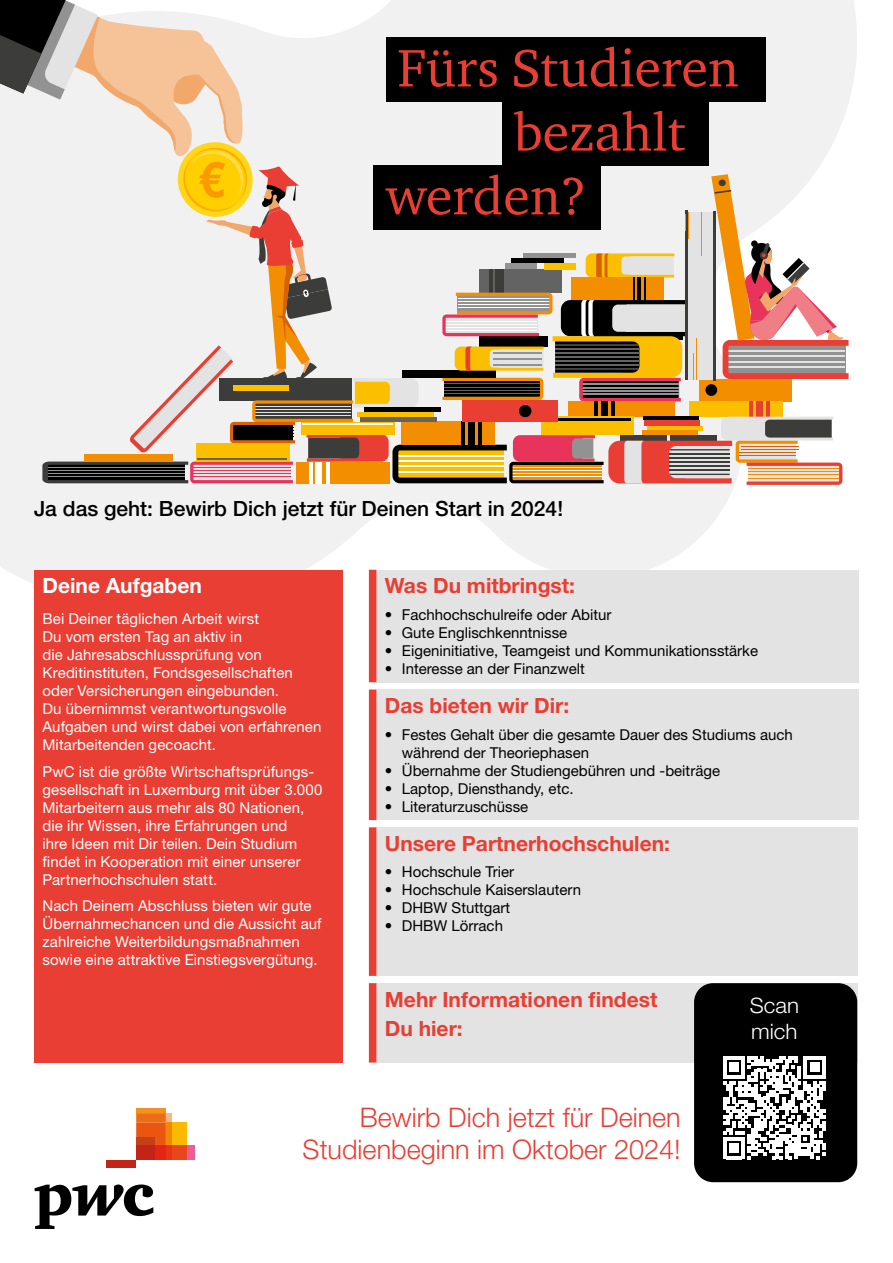
<style>
.page{position:relative;width:893px;height:1263px;background:#fff}
.page>*{position:absolute;margin:0;border:0;box-sizing:border-box;transform-origin:0 0}
.t1{font:54px "ITC Charter Com";color:#e83e33}
.t2{font:300 27px/32.4px "Helvetica Neue LT Std";color:#e83e33;text-align:right}
.t3{font:300 21.3px/25.5px "Helvetica Neue LT Std";color:#fff;scale:1.05 1}
.t4{font:700 21px/29.4px "Helvetica Neue LT Std";color:#e83e33}
.t5{font:500 21px "Helvetica Neue LT Std";color:#000}
.t6{font:700 21px "Helvetica Neue LT Std";color:#fff}
.t7{font:15px/18px "Helvetica Neue LT Std";letter-spacing:.005em;color:#fff}
.t8{font:15px/18px "Helvetica Neue LT Std";color:#000}
</style>
<div class="page">
<div style="left:376px;top:983px;width:482px;height:79px;background:#e3e3e3"></div>
<div style="left:694px;top:983px;width:163px;height:199px;background:#000;border-radius:19px"></div>
<svg style="left:0;top:0;width:857px;height:610px;fill:#f1f1f1"></svg>
<svg style="left:35px;top:1184px;width:118px;height:45px"></svg>
<div style="left:187px;top:1145px;width:7px;height:15px;background:#eb5e98"></div>
<div style="left:166px;top:1113px;width:6px;height:9px;background:#f8b886"></div>
<div style="left:136px;top:1108px;width:30px;height:5px;background:#f3931e"></div>
<div style="left:172px;top:1122px;width:15px;height:23px;background:#fbba00"></div>
<div style="left:172px;top:1145px;width:15px;height:15px;background:#e8461b"></div>
<div style="left:166px;top:1122px;width:6px;height:23px;background:#f18907"></div>
<div style="left:166px;top:1145px;width:6px;height:15px;background:#e63617"></div>
<svg style="left:136px;top:1113px;width:30px;height:32px"></svg>
<div style="left:155px;top:1145px;width:11px;height:15px;background:#e42513"></div>
<div style="left:136px;top:1137px;width:19px;height:8px;background:#c44017"></div>
<div style="left:136px;top:1145px;width:19px;height:15px;background:#c22417"></div>
<div style="left:106px;top:1160px;width:30px;height:7px;background:#c22417"></div>
<svg style="left:723px;top:1056px;width:103px;height:103px"></svg>
<div style="left:34px;top:570px;width:309px;height:492px;background:#e83e33"></div>
<div style="left:376px;top:570px;width:483px;height:112px;background:#e3e3e3"></div>
<div style="left:376px;top:827px;width:482px;height:149px;background:#e3e3e3"></div>
<div style="left:376px;top:689px;width:483px;height:131px;background:#e3e3e3"></div>
<div style="left:369px;top:570px;width:7px;height:112px;background:#e83e33"></div>
<div style="left:369px;top:827px;width:7px;height:149px;background:#e83e33"></div>
<div style="left:369px;top:983px;width:7px;height:79px;background:#e83e33"></div>
<div style="left:369px;top:689px;width:7px;height:131px;background:#e83e33"></div>
<svg style="left:0;top:0;width:848px;height:485px"></svg>
<h1 class="t1" style="left:397px;top:35px;width:343px">Fürs Studieren</h1>
<h1 class="t1" style="left:514px;top:99px;width:173px">bezahlt</h1>
<h1 class="t1" style="left:385px;top:163px;width:203px">werden?</h1>
<h3 class="t5" style="left:34px;top:496px;width:531px">Ja das geht: Bewirb Dich jetzt für Deinen Start in 2024!</h3>
<h3 class="t6" style="left:43px;top:573px;width:161px">Deine Aufgaben</h3>
<p class="t7" style="left:43px;top:609px;width:280px">Bei Deiner täglichen Arbeit wirst<br>Du vom ersten Tag an aktiv in<br>die Jahresabschlussprüfung von Kreditinstituten, Fondsgesellschaften oder Versicherungen eingebunden.<br>Du übernimmst verantwortungsvolle Aufgaben und wirst dabei von erfahrenen Mitarbeitenden gecoacht.</p>
<p class="t7" style="left:43px;top:762px;width:281px">PwC ist die größte Wirtschaftsprüfungs&shy;gesellschaft in Luxemburg mit über 3.000<br>Mitarbeitern aus mehr als 80 Nationen, die ihr Wissen, ihre Erfahrungen und<br>ihre Ideen mit Dir teilen. Dein Studium findet in Kooperation mit einer unserer Partnerhochschulen statt.</p>
<p class="t7" style="left:43px;top:896px;width:281px">Nach Deinem Abschluss bieten wir gute Übernahmechancen und die Aussicht auf zahlreiche Weiterbildungsmaßnahmen sowie eine attraktive Einstiegsvergütung.</p>
<h3 class="t4" style="left:385px;top:571px;width:192px">Was Du mitbringst:</h3>
<p class="t8" style="left:385px;top:605px;width:228px">• Fachhochschulreife oder Abitur</p>
<p class="t8" style="left:385px;top:623px;width:184px">• Gute Englischkenntnisse</p>
<p class="t8" style="left:385px;top:641px;width:375px">• Eigeninitiative, Teamgeist und Kommunikationsstärke</p>
<p class="t8" style="left:385px;top:659px;width:202px">• Interesse an der Finanzwelt</p>
<h3 class="t4" style="left:385px;top:690px;width:186px">Das bieten wir Dir:</h3>
<p class="t8" style="left:402px;top:725px;width:392px;text-indent:-17px">• Festes Gehalt über die gesamte Dauer des Studiums auch während der Theoriephasen</p>
<p class="t8" style="left:385px;top:761px;width:337px">• Übernahme der Studiengebühren und -beiträge</p>
<p class="t8" style="left:385px;top:779px;width:190px">• Laptop, Diensthandy, etc.</p>
<p class="t8" style="left:385px;top:797px;width:145px">• Literaturzuschüsse</p>
<h3 class="t4" style="left:385px;top:828px;width:287px">Unsere Partnerhochschulen:</h3>
<p class="t8" style="left:385px;top:863px;width:131px">• Hochschule Trier</p>
<p class="t8" style="left:385px;top:881px;width:198px">• Hochschule Kaiserslautern</p>
<p class="t8" style="left:385px;top:899px;width:127px">• DHBW Stuttgart</p>
<p class="t8" style="left:385px;top:917px;width:120px">• DHBW Lörrach</p>
<h3 class="t4" style="left:385px;top:984px;width:274px">Mehr Informationen findest<br>Du hier:</h3>
<h3 class="t3" style="left:750px;top:993px;width:48px">Scan mich</h3>
<h2 class="t2" style="left:303px;top:1101px;width:380px">Bewirb Dich jetzt für Deinen<br>Studienbeginn im Oktober 2024!</h2>
</div>
